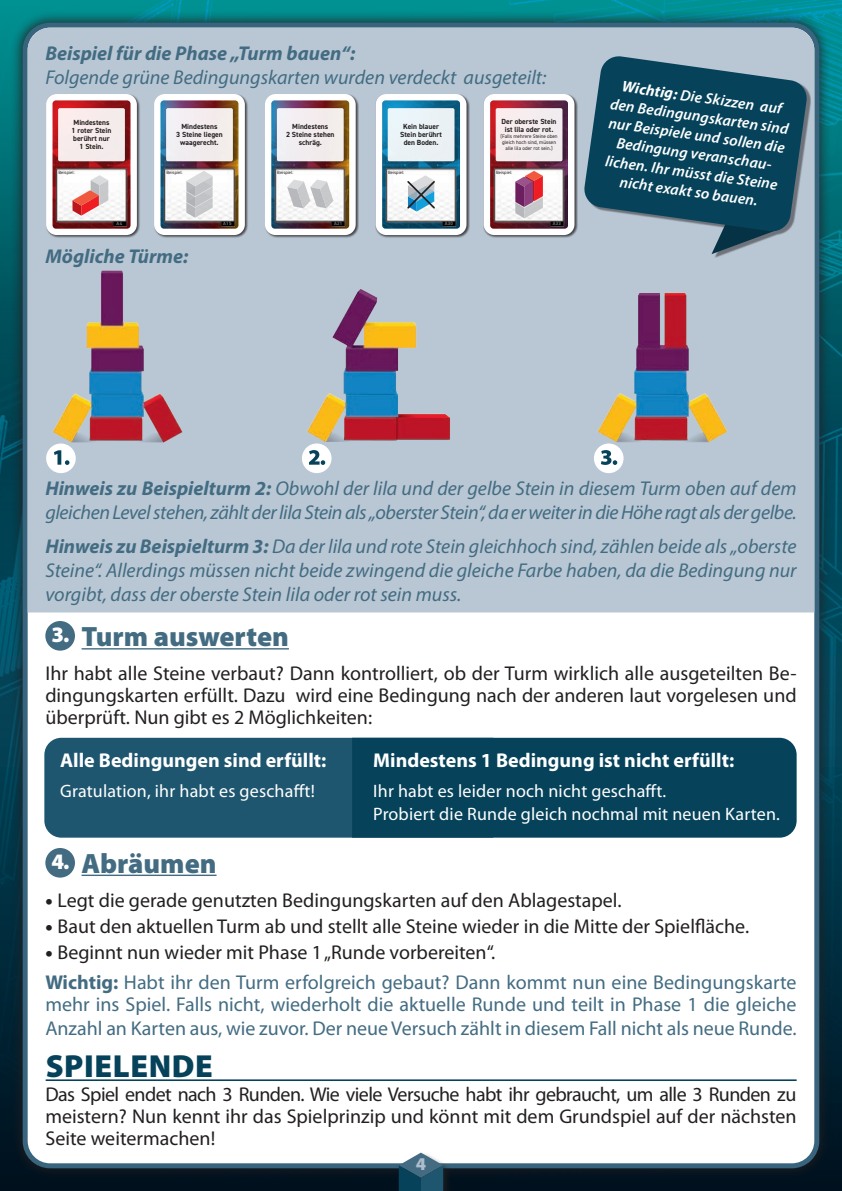
<style>
.page{position:relative;width:842px;height:1191px;background:#fff}
.page>*{position:absolute;margin:0;border:0;box-sizing:border-box;transform-origin:0 0}
.t1{font:900 32px "Myriad Pro";letter-spacing:.02em;color:#06435b}
.t2{font:900 28px "Myriad Pro";color:#436c82}
.t3{font:900 22.2px "Myriad Pro";color:#fff}
.t4{font:20px/22px "Myriad Pro";color:#231f20;text-align:justify}
.t5{font:italic 20px/24px "Myriad Pro";color:#436c82;text-align:justify}
.t6{font:20px/22px "Myriad Pro";color:#436c82}
.t7{font:italic 20px/24px "Myriad Pro";letter-spacing:-.02em;color:#436c82}
.t8{font:700 20px "Myriad Pro";color:#fff}
.t9{font:italic 700 20px "Myriad Pro";color:#436c82}
.t10{font:18px "Myriad Pro";letter-spacing:.01em;color:#fff}
.t11{font:900 18px "Myriad Pro";color:#acbdcc}
.t12{font:italic 600 15.4px/18.8px "Myriad Pro";color:#fff;text-align:center}
.t13{font:700 7.4px/8px "DIN2014";color:#231f20;text-align:center}
.t14{font:5.2px/6.2px "DIN2014";color:#231f20;text-align:center}
.t15{font:600 4.8px "DIN2014";letter-spacing:.05em;color:#808285}
.t16{font:4.6px "DIN2014";color:#231f20}
.s1{font-weight:700}
.s2{font-weight:900}
</style>
<div class="page">
<div style="left:0;top:746px;width:842px;height:445px;background:linear-gradient(to bottom,#01465b,#000f1d)"></div>
<svg style="left:0;top:0;width:842px;height:445px;background:#007d84"></svg>
<div style="left:10px;top:10px;width:821px;height:1170px;background:#231f20;opacity:.75"></div>
<div style="left:25px;top:25px;width:792px;height:1140px;background:#fff;border-radius:25px"></div>
<div style="left:23px;top:23px;width:796px;height:1145px;border:5px solid #38657d;border-radius:25px"></div>
<div style="left:28px;top:28px;width:786px;height:584px;background:#b9c7d4"></div>
<hr style="left:82px;top:648px;width:207px;height:1px;background:#436c82">
<hr style="left:82px;top:874px;width:135px;height:2px;background:#436c82">
<hr style="left:46px;top:1079px;width:751px;height:2px;background:#06435b">
<div style="left:45px;top:621px;width:30px;height:29px;background:#436c82;border-radius:50%"></div>
<div style="left:45px;top:848px;width:30px;height:29px;background:#436c82;border-radius:50%"></div>
<img style="left:41px;top:268px;width:150px;height:175px">
<img style="left:303px;top:287px;width:151px;height:155px">
<img style="left:586px;top:288px;width:144px;height:155px">
<div style="left:46px;top:443px;width:30px;height:30px;background:#fff;border-radius:50%"></div>
<svg style="left:54px;top:450px;width:15px;height:15px"></svg>
<div style="left:302px;top:443px;width:30px;height:30px;background:#fff;border-radius:50%"></div>
<svg style="left:309px;top:450px;width:16px;height:15px"></svg>
<div style="left:594px;top:443px;width:29px;height:30px;background:#fff;border-radius:50%"></div>
<svg style="left:601px;top:450px;width:16px;height:15px"></svg>
<div style="left:46px;top:94px;width:94px;height:144px;background:#231f20;opacity:.75"></div>
<svg style="left:46px;top:94px;width:91px;height:141px"></svg>
<div style="left:154px;top:94px;width:94px;height:144px;background:#231f20;opacity:.75"></div>
<img style="left:154px;top:94px;width:91px;height:141px">
<div style="left:265px;top:94px;width:94px;height:144px;background:#231f20;opacity:.75"></div>
<svg style="left:265px;top:94px;width:91px;height:141px"></svg>
<div style="left:375px;top:94px;width:95px;height:144px;background:#231f20;opacity:.75"></div>
<svg style="left:376px;top:94px;width:90px;height:141px"></svg>
<div style="left:483px;top:94px;width:95px;height:144px;background:#231f20;opacity:.75"></div>
<svg style="left:484px;top:94px;width:90px;height:141px"></svg>
<div style="left:587px;top:59px;width:224px;height:199px;background:#231f20;opacity:.5"></div>
<svg style="left:583px;top:55px;width:225px;height:199px;background:#36657a"></svg>
<div style="left:44px;top:738px;width:308px;height:99px;background:#1f566f"></div>
<div style="left:352px;top:738px;width:445px;height:99px;background:#06435b"></div>
<div style="left:396px;top:1151px;width:56px;height:40px;background:#231f20;opacity:.75"></div>
<svg style="left:399px;top:1152px;width:44px;height:39px"></svg>
<p class="t9" style="left:45px;top:41px;width:311px">Beispiel für die Phase „Turm bauen“:</p>
<p class="t5" style="left:45px;top:65px;width:503px">Folgende grüne Bedingungskarten wurden verdeckt ausgeteilt:</p>
<p class="t13" style="left:72px;top:118px;width:41px">Mindestens<br>1 roter Stein berührt nur<br>1 Stein.</p>
<p class="t13" style="left:176px;top:122px;width:48px">Mindestens<br>3 Steine liegen waagerecht.</p>
<p class="t13" style="left:286px;top:122px;width:50px">Mindestens<br>2 Steine stehen schräg.</p>
<p class="t13" style="left:400px;top:122px;width:43px">Kein blauer<br>Stein berührt den Boden.</p>
<p class="t13" style="left:502px;top:117px;width:56px">Der oberste Stein ist lila oder rot.</p>
<p class="t14" style="left:501px;top:133px;width:58px">(Falls mehrere Steine oben gleich hoch sind, müssen alle lila oder rot sein.)</p>
<p class="t16" style="left:59px;top:169px;width:18px">Beispiel:</p>
<p class="t16" style="left:166px;top:169px;width:18px">Beispiel:</p>
<p class="t16" style="left:277px;top:169px;width:18px">Beispiel:</p>
<p class="t16" style="left:388px;top:169px;width:18px">Beispiel:</p>
<p class="t16" style="left:496px;top:169px;width:18px">Beispiel:</p>
<p class="t15" style="left:117px;top:220px;width:7px">A4</p>
<p class="t15" style="left:223px;top:220px;width:10px">A15</p>
<p class="t15" style="left:334px;top:220px;width:10px">A21</p>
<p class="t15" style="left:445px;top:220px;width:10px">A30</p>
<p class="t15" style="left:553px;top:220px;width:10px">A33</p>
<p class="t9" style="left:45px;top:243px;width:144px">Mögliche Türme:</p>
<p class="t12" style="left:614px;top:75px;width:181px;rotate:8deg"><span class="s1">Wichtig:</span> Die Skizzen auf den Bedingungskarten sind nur Beispiele und sollen die<br>Bedingung veranschau&shy;lichen. Ihr müsst die Steine nicht exakt so bauen.</p>
<p class="t7" style="left:45px;top:476px;width:753px"><span class="s1">Hinweis zu Beispielturm 2:</span> Obwohl der lila und der gelbe Stein in diesem Turm oben auf dem gleichen Level stehen, zählt der lila Stein als „oberster Stein“, da er weiter in die Höhe ragt als der gelbe.</p>
<p class="t5" style="left:45px;top:533px;width:753px"><span class="s1">Hinweis zu Beispielturm 3:</span> Da der lila und rote Stein gleichhoch sind, zählen beide als „oberste Steine“. Allerdings müssen nicht beide zwingend die gleiche Farbe haben, da die Bedingung nur vorgibt, dass der oberste Stein lila oder rot sein muss.</p>
<p class="t3" style="left:51px;top:620px;width:19px">3.</p>
<p class="t2" style="left:82px;top:618px;width:209px">Turm auswerten</p>
<p class="t4" style="left:45px;top:662px;width:753px">Ihr habt alle Steine verbaut? Dann kontrolliert, ob der Turm wirklich alle ausgeteilten Be&shy;dingungskarten erfüllt. Dazu wird eine Bedingung nach der anderen laut vorgelesen und überprüft. Nun gibt es 2 Möglichkeiten:</p>
<p class="t8" style="left:60px;top:747px;width:268px">Alle Bedingungen sind erfüllt:</p>
<p class="t10" style="left:60px;top:780px;width:256px">Gratulation, ihr habt es geschafft!</p>
<p class="t8" style="left:373px;top:747px;width:362px">Mindestens 1 Bedingung ist nicht erfüllt:</p>
<p class="t10" style="left:373px;top:779px;width:294px">Ihr habt es leider noch nicht geschafft.</p>
<p class="t10" style="left:373px;top:803px;width:408px">Probiert die Runde gleich nochmal mit neuen Karten.</p>
<p class="t3" style="left:51px;top:847px;width:19px">4.</p>
<p class="t2" style="left:82px;top:844px;width:136px">Abräumen</p>
<p class="t4" style="left:45px;top:888px;width:578px"><span class="s2">•</span> Legt die gerade genutzten Bedingungskarten auf den Ablagestapel.</p>
<p class="t4" style="left:45px;top:914px;width:705px"><span class="s2">•</span> Baut den aktuellen Turm ab und stellt alle Steine wieder in die Mitte der Spielfläche.</p>
<p class="t4" style="left:45px;top:940px;width:452px"><span class="s2">•</span> Beginnt nun wieder mit Phase 1 „Runde vorbereiten“.</p>
<p class="t6" style="left:45px;top:970px;width:753px"><span class="s1">Wichtig:</span> Habt ihr den Turm erfolgreich gebaut? Dann kommt nun eine Bedingungskarte mehr ins Spiel. Falls nicht, wiederholt die aktuelle Runde und teilt in Phase 1 die gleiche</p>
<p class="t6" style="left:45px;top:1016px;width:753px">Anzahl an Karten aus, wie zuvor. Der neue Versuch zählt in diesem Fall nicht als neue Runde.</p>
<p class="t1" style="left:46px;top:1044px;width:169px">SPIELENDE</p>
<p class="t4" style="left:45px;top:1083px;width:753px">Das Spiel endet nach 3 Runden. Wie viele Versuche habt ihr gebraucht, um alle 3 Runden zu meistern? Nun kennt ihr das Spielprinzip und könnt mit dem Grundspiel auf der nächsten Seite weitermachen!</p>
<p class="t11" style="left:416px;top:1151px;width:12px">4</p>
</div>
